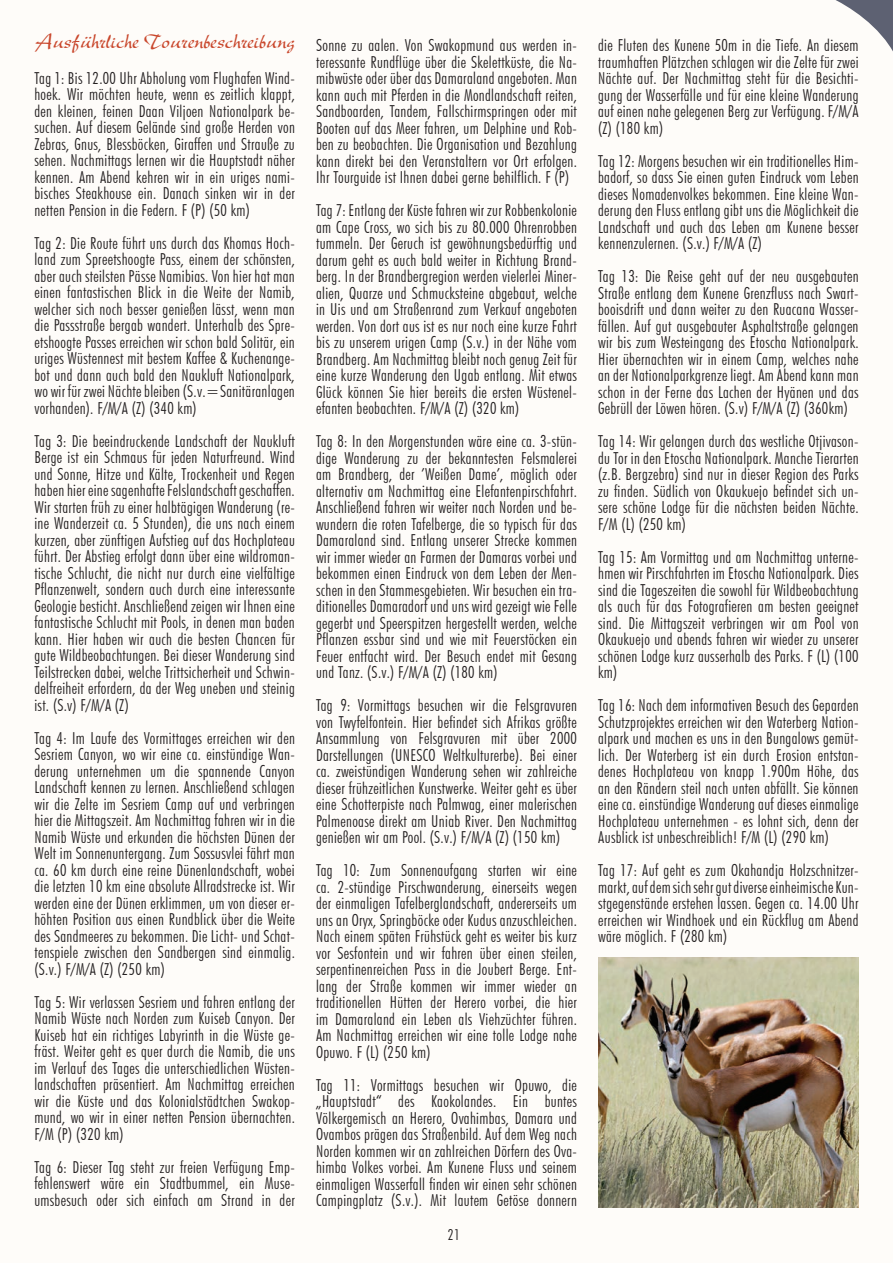
<style>
.page{position:relative;width:893px;height:1263px;background:#fefcf9}
.page>*{position:absolute;margin:0;border:0;box-sizing:border-box;transform-origin:0 0}
.t1{font:22.5px "New Berolina";letter-spacing:-.01em;color:#c9472c}
.t2{font:300 condensed 16.5px/16.5px "Futura BT";letter-spacing:.02em;color:#231f20;text-align:justify}
.t3{font:300 condensed 15px "Futura BT";color:#231f20}
</style>
<div class="page">
<img style="left:598px;top:958px;width:261px;height:250px">
<svg style="left:836px;top:0;width:57px;height:51px"></svg>
<p class="t1" style="left:34px;top:27px;width:262px">Ausführliche Tourenbeschreibung</p>
<p class="t2" style="left:34px;top:70px;width:262px">Tag 1: Bis 12.00 Uhr Abholung vom Flughafen Wind&shy;hoek. Wir möchten heute, wenn es zeitlich klappt, den kleinen, feinen Daan Viljoen Nationalpark be&shy;suchen. Auf diesem Gelände sind große Herden von Zebras, Gnus, Blessböcken, Giraffen und Strauße zu sehen. Nachmittags lernen wir die Hauptstadt näher kennen. Am Abend kehren wir in ein uriges nami&shy;bisches Steakhouse ein. Danach sinken wir in der netten Pension in die Federn. F (P) (50 km)</p>
<p class="t2" style="left:34px;top:235px;width:262px">Tag 2: Die Route führt uns durch das Khomas Hoch&shy;land zum Spreetshoogte Pass, einem der schönsten, aber auch steilsten Pässe Namibias. Von hier hat man einen fantastischen Blick in die Weite der Namib, welcher sich noch besser genießen lässt, wenn man die Passstraße bergab wandert. Unterhalb des Spre&shy;etshoogte Passes erreichen wir schon bald Solitär, ein uriges Wüstennest mit bestem Kaffee &amp; Kuchenange&shy;bot und dann auch bald den Naukluft Nationalpark, wo wir für zwei Nächte bleiben (S.v.=Sanitäranlagen vorhanden). F/M/A (Z) (340 km)</p>
<p class="t2" style="left:34px;top:433px;width:262px">Tag 3: Die beeindruckende Landschaft der Naukluft Berge ist ein Schmaus für jeden Naturfreund. Wind und Sonne, Hitze und Kälte, Trockenheit und Regen haben hier eine sagenhafte Felslandschaft geschaffen.<br>Wir starten früh zu einer halbtägigen Wanderung (re&shy;ine Wanderzeit ca. 5 Stunden), die uns nach einem kurzen, aber zünftigen Aufstieg auf das Hochplateau führt. Der Abstieg erfolgt dann über eine wildroman&shy;tische Schlucht, die nicht nur durch eine vielfältige Pflanzenwelt, sondern auch durch eine interessante Geologie besticht. Anschließend zeigen wir Ihnen eine fantastische Schlucht mit Pools, in denen man baden kann. Hier haben wir auch die besten Chancen für gute Wildbeobachtungen. Bei dieser Wanderung sind Teilstrecken dabei, welche Trittsicherheit und Schwin&shy;delfreiheit erfordern, da der Weg uneben und steinig ist. (S.v) F/M/A (Z)</p>
<p class="t2" style="left:34px;top:730px;width:262px">Tag 4: Im Laufe des Vormittages erreichen wir den Sesriem Canyon, wo wir eine ca. einstündige Wan&shy;derung unternehmen um die spannende Canyon Landschaft kennen zu lernen. Anschließend schlagen wir die Zelte im Sesriem Camp auf und verbringen hier die Mittagszeit. Am Nachmittag fahren wir in die Namib Wüste und erkunden die höchsten Dünen der Welt im Sonnenuntergang. Zum Sossusvlei fährt man ca. 60 km durch eine reine Dünenlandschaft, wobei die letzten 10 km eine absolute Allradstrecke ist. Wir werden eine der Dünen erklimmen, um von dieser er&shy;höhten Position aus einen Rundblick über die Weite des Sandmeeres zu bekommen. Die Licht- und Schat&shy;tenspiele zwischen den Sandbergen sind einmalig. (S.v.) F/M/A (Z) (250 km)</p>
<p class="t2" style="left:34px;top:994px;width:262px">Tag 5: Wir verlassen Sesriem und fahren entlang der Namib Wüste nach Norden zum Kuiseb Canyon. Der Kuiseb hat ein richtiges Labyrinth in die Wüste ge&shy;fräst. Weiter geht es quer durch die Namib, die uns im Verlauf des Tages die unterschiedlichen Wüsten&shy;landschaften präsentiert. Am Nachmittag erreichen wir die Küste und das Kolonialstädtchen Swakop&shy;mund, wo wir in einer netten Pension übernachten.<br>F/M (P) (320 km)</p>
<p class="t2" style="left:34px;top:1159px;width:262px">Tag 6: Dieser Tag steht zur freien Verfügung Emp&shy;fehlenswert wäre ein Stadtbummel, ein Muse&shy;umsbesuch oder sich einfach am Strand in der</p>
<p class="t2" style="left:316px;top:37px;width:262px">Sonne zu aalen. Von Swakopmund aus werden in&shy;teressante Rundflüge über die Skelettküste, die Na&shy;mibwüste oder über das Damaraland angeboten. Man kann auch mit Pferden in die Mondlandschaft reiten, Sandboarden, Tandem, Fallschirmspringen oder mit Booten auf das Meer fahren, um Delphine und Rob&shy;ben zu beobachten. Die Organisation und Bezahlung kann direkt bei den Veranstaltern vor Ort erfolgen.<br>Ihr Tourguide ist Ihnen dabei gerne behilflich. F (P)</p>
<p class="t2" style="left:316px;top:202px;width:262px">Tag 7: Entlang der Küste fahren wir zur Robbenkolonie am Cape Cross, wo sich bis zu 80.000 Ohrenrobben tummeln. Der Geruch ist gewöhnungsbedürftig und darum geht es auch bald weiter in Richtung Brand&shy;berg. In der Brandbergregion werden vielerlei Miner&shy;alien, Quarze und Schmucksteine abgebaut, welche in Uis und am Straßenrand zum Verkauf angeboten werden. Von dort aus ist es nur noch eine kurze Fahrt bis zu unserem urigen Camp (S.v.) in der Nähe vom Brandberg. Am Nachmittag bleibt noch genug Zeit für eine kurze Wanderung den Ugab entlang. Mit etwas Glück können Sie hier bereits die ersten Wüstenel&shy;efanten beobachten. F/M/A (Z) (320 km)</p>
<p class="t2" style="left:316px;top:433px;width:262px">Tag 8: In den Morgenstunden wäre eine ca. 3-stün&shy;dige Wanderung zu der bekanntesten Felsmalerei am Brandberg, der ’Weißen Dame’, möglich oder alternativ am Nachmittag eine Elefantenpirschfahrt.<br>Anschließend fahren wir weiter nach Norden und be&shy;wundern die roten Tafelberge, die so typisch für das Damaraland sind. Entlang unserer Strecke kommen wir immer wieder an Farmen der Damaras vorbei und bekommen einen Eindruck von dem Leben der Men&shy;schen in den Stammesgebieten. Wir besuchen ein tra&shy;ditionelles Damaradorf und uns wird gezeigt wie Felle gegerbt und Speerspitzen hergestellt werden, welche Pflanzen essbar sind und wie mit Feuerstöcken ein Feuer entfacht wird. Der Besuch endet mit Gesang und Tanz. (S.v.) F/M/A (Z) (180 km)</p>
<p class="t2" style="left:316px;top:697px;width:262px">Tag 9: Vormittags besuchen wir die Felsgravuren von Twyfelfontein. Hier befindet sich Afrikas größte Ansammlung von Felsgravuren mit über 2000<br>Darstellungen (UNESCO Weltkulturerbe). Bei einer ca. zweistündigen Wanderung sehen wir zahlreiche dieser frühzeitlichen Kunstwerke. Weiter geht es über eine Schotterpiste nach Palmwag, einer malerischen Palmenoase direkt am Uniab River. Den Nachmittag genießen wir am Pool. (S.v.) F/M/A (Z) (150 km)</p>
<p class="t2" style="left:316px;top:862px;width:262px">Tag 10: Zum Sonnenaufgang starten wir eine ca. 2-stündige Pirschwanderung, einerseits wegen der einmaligen Tafelberglandschaft, andererseits um uns an Oryx, Springböcke oder Kudus anzuschleichen.<br>Nach einem späten Frühstück geht es weiter bis kurz vor Sesfontein und wir fahren über einen steilen, serpentinenreichen Pass in die Joubert Berge. Ent&shy;lang der Straße kommen wir immer wieder an traditionellen Hütten der Herero vorbei, die hier im Damaraland ein Leben als Viehzüchter führen.<br>Am Nachmittag erreichen wir eine tolle Lodge nahe Opuwo. F (L) (250 km)</p>
<p class="t2" style="left:316px;top:1076px;width:262px">Tag 11: Vormittags besuchen wir Opuwo, die „Hauptstadt“ des Kaokolandes. Ein buntes Völkergemisch an Herero, Ovahimbas, Damara und Ovambos prägen das Straßenbild. Auf dem Weg nach Norden kommen wir an zahlreichen Dörfern des Ova&shy;himba Volkes vorbei. Am Kunene Fluss und seinem einmaligen Wasserfall finden wir einen sehr schönen Campingplatz (S.v.). Mit lautem Getöse donnern</p>
<p class="t3" style="left:448px;top:1225px;width:14px">21</p>
<p class="t2" style="left:598px;top:37px;width:262px">die Fluten des Kunene 50m in die Tiefe. An diesem traumhaften Plätzchen schlagen wir die Zelte für zwei Nächte auf. Der Nachmittag steht für die Besichti&shy;gung der Wasserfälle und für eine kleine Wanderung auf einen nahe gelegenen Berg zur Verfügung. F/M/A (Z) (180 km)</p>
<p class="t2" style="left:598px;top:152px;width:262px">Tag 12: Morgens besuchen wir ein traditionelles Him&shy;badorf, so dass Sie einen guten Eindruck vom Leben dieses Nomadenvolkes bekommen. Eine kleine Wan&shy;derung den Fluss entlang gibt uns die Möglichkeit die Landschaft und auch das Leben am Kunene besser kennenzulernen. (S.v.) F/M/A (Z)</p>
<p class="t2" style="left:598px;top:268px;width:262px">Tag 13: Die Reise geht auf der neu ausgebauten Straße entlang dem Kunene Grenzfluss nach Swart&shy;booisdrift und dann weiter zu den Ruacana Wasser&shy;fällen. Auf gut ausgebauter Asphaltstraße gelangen wir bis zum Westeingang des Etoscha Nationalpark.<br>Hier übernachten wir in einem Camp, welches nahe an der Nationalparkgrenze liegt. Am Abend kann man schon in der Ferne das Lachen der Hyänen und das Gebrüll der Löwen hören. (S.v) F/M/A (Z) (360km)</p>
<p class="t2" style="left:598px;top:433px;width:262px">Tag 14: Wir gelangen durch das westliche Otjivason&shy;du Tor in den Etoscha Nationalpark. Manche Tierarten (z.B. Bergzebra) sind nur in dieser Region des Parks zu finden. Südlich von Okaukuejo befindet sich un&shy;sere schöne Lodge für die nächsten beiden Nächte.<br>F/M (L) (250 km)</p>
<p class="t2" style="left:598px;top:548px;width:262px">Tag 15: Am Vormittag und am Nachmittag unterne&shy;hmen wir Pirschfahrten im Etoscha Nationalpark. Dies sind die Tageszeiten die sowohl für Wildbeobachtung als auch für das Fotografieren am besten geeignet sind. Die Mittagszeit verbringen wir am Pool von Okaukuejo und abends fahren wir wieder zu unserer schönen Lodge kurz ausserhalb des Parks. F (L) (100 km)</p>
<p class="t2" style="left:598px;top:697px;width:262px">Tag 16: Nach dem informativen Besuch des Geparden Schutzprojektes erreichen wir den Waterberg Nation&shy;alpark und machen es uns in den Bungalows gemüt&shy;lich. Der Waterberg ist ein durch Erosion entstan&shy;denes Hochplateau von knapp 1.900m Höhe, das an den Rändern steil nach unten abfällt. Sie können eine ca. einstündige Wanderung auf dieses einmalige Hochplateau unternehmen - es lohnt sich, denn der Ausblick ist unbeschreiblich! F/M (L) (290 km)</p>
<p class="t2" style="left:598px;top:862px;width:262px">Tag 17: Auf geht es zum Okahandja Holzschnitzer&shy;markt, auf dem sich sehr gut diverse einheimische Kun&shy;stgegenstände erstehen lassen. Gegen ca. 14.00 Uhr erreichen wir Windhoek und ein Rückflug am Abend wäre möglich. F (280 km)</p>
</div>
